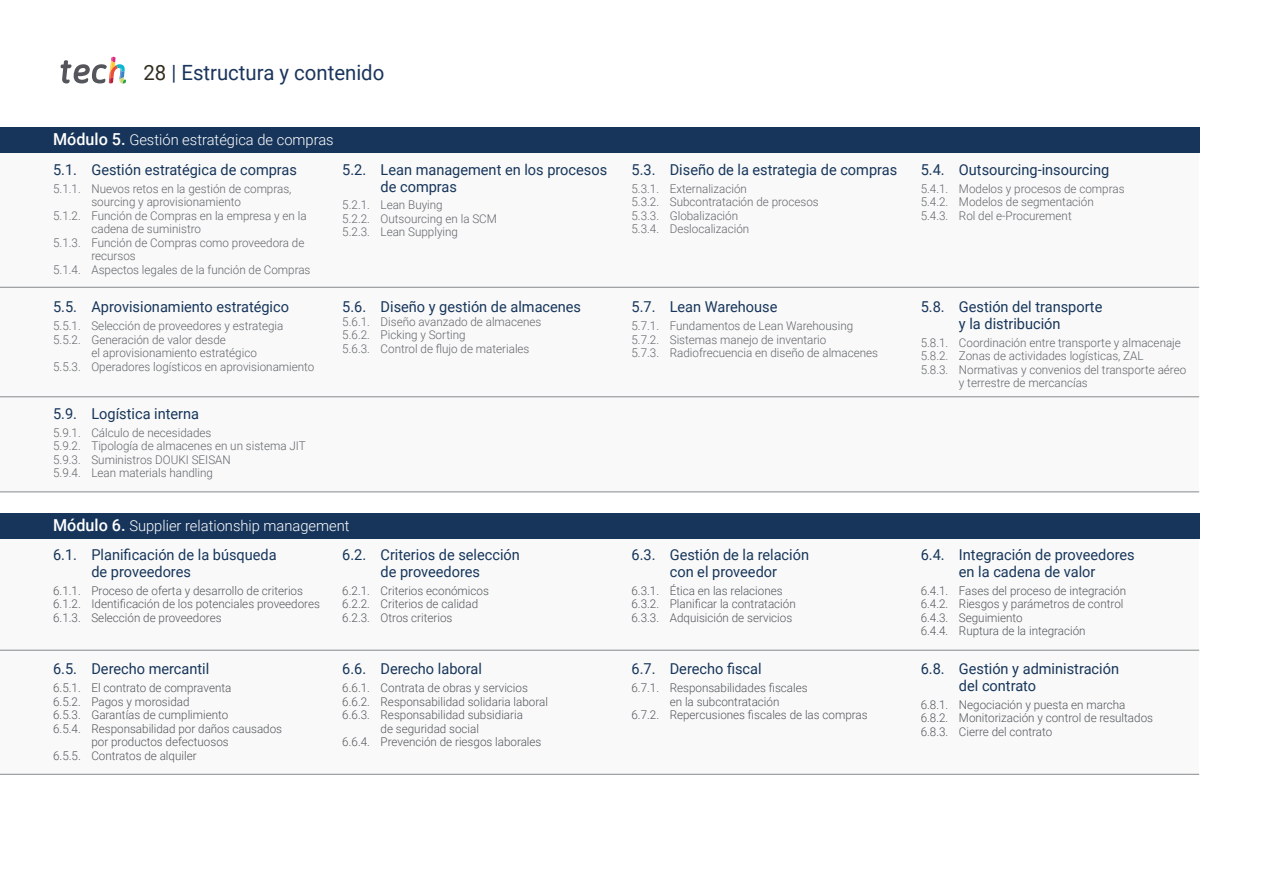
<style>
.page{position:relative;width:1263px;height:893px;background:#fff}
.page>*{position:absolute;margin:0;border:0;box-sizing:border-box;transform-origin:0 0}
.t1{font:21px "Roboto";color:#1a355c}
.t2{font:15px/16.5px "Roboto";color:#17355b;text-align:center}
.t3{font:300 15px "Roboto";color:#fff}
.t4{font:300 12px/13.5px "Roboto";color:#61646a}
.t5{font:300 12px/13.5px "Roboto";color:#52555b}
.s1{color:#312e20}
.s2{font-weight:500;font-size:16.5px}
</style>
<div class="page">
<div style="left:0;top:153px;width:1199px;height:339px;background:#f8f9f8"></div>
<div style="left:0;top:128px;width:1199px;height:25px;background:#17355b"></div>
<hr style="left:0;top:287px;width:1199px;height:1px;background:#878a8e">
<hr style="left:0;top:492px;width:1199px;height:1px;background:#878a8e">
<svg style="left:61px;top:57px;width:65px;height:27px"></svg>
<div style="left:0;top:538px;width:1199px;height:236px;background:#f8f9f8"></div>
<div style="left:0;top:513px;width:1199px;height:25px;background:#17355b"></div>
<hr style="left:0;top:650px;width:1199px;height:1px;background:#878a8e">
<hr style="left:0;top:774px;width:1199px;height:1px;background:#878a8e">
<hr style="left:0;top:397px;width:1199px;height:1px;background:#878a8e">
<h1 class="t1" style="left:144px;top:57px;width:242px"><span class="s1">28</span> | Estructura y contenido</h1>
<p class="t3" style="left:53px;top:129px;width:282px"><span class="s2">Módulo 5.</span> Gestión estratégica de compras</p>
<p class="t2" style="left:53px;top:161px;width:245px">5.1. Gestión estratégica de compras</p>
<p class="t4" style="left:53px;top:181px;width:240px">5.1.1. Nuevos retos en la gestión de compras,</p>
<p class="t4" style="left:91px;top:195px;width:151px">sourcing y aprovisionamiento</p>
<p class="t4" style="left:53px;top:208px;width:255px">5.1.2. Función de Compras en la empresa y en la</p>
<p class="t4" style="left:91px;top:222px;width:111px">cadena de suministro</p>
<p class="t4" style="left:53px;top:235px;width:253px">5.1.3. Función de Compras como proveedora de</p>
<p class="t4" style="left:91px;top:249px;width:46px">recursos</p>
<p class="t4" style="left:53px;top:262px;width:259px">5.1.4. Aspectos legales de la función de Compras</p>
<p class="t2" style="left:53px;top:298px;width:237px">5.5. Aprovisionamiento estratégico</p>
<p class="t4" style="left:53px;top:319px;width:232px">5.5.1. Selección de proveedores y estrategia</p>
<p class="t4" style="left:53px;top:332px;width:174px">5.5.2. Generación de valor desde</p>
<p class="t4" style="left:91px;top:346px;width:167px">el aprovisionamiento estratégico</p>
<p class="t4" style="left:53px;top:359px;width:263px">5.5.3. Operadores logísticos en aprovisionamiento</p>
<p class="t2" style="left:381px;top:161px;width:228px;text-align:left;text-indent:-38px">5.2. Lean management en los procesos de compras</p>
<p class="t4" style="left:342px;top:198px;width:156px">5.2.1. Lean Buying<br>5.2.2. Outsourcing en la SCM<br>5.2.3. Lean Supplying</p>
<p class="t2" style="left:342px;top:298px;width:240px">5.6. Diseño y gestión de almacenes</p>
<p class="t4" style="left:342px;top:314px;width:201px">5.6.1. Diseño avanzado de almacenes<br>5.6.2. Picking y Sorting<br>5.6.3. Control de flujo de materiales</p>
<p class="t2" style="left:53px;top:405px;width:147px">5.9. Logística interna</p>
<p class="t4" style="left:53px;top:425px;width:254px">5.9.1. Cálculo de necesidades<br>5.9.2. Tipología de almacenes en un sistema JIT 5.9.3. Suministros DOUKI SEISAN<br>5.9.4. Lean materials handling</p>
<p class="t3" style="left:53px;top:515px;width:298px"><span class="s2">Módulo 6.</span> Supplier relationship management</p>
<p class="t2" style="left:91px;top:546px;width:187px;text-align:left;text-indent:-38px">6.1. Planificación de la búsqueda de proveedores</p>
<p class="t5" style="left:53px;top:583px;width:268px">6.1.1. Proceso de oferta y desarrollo de criterios<br>6.1.2. Identificación de los potenciales proveedores<br>6.1.3. Selección de proveedores</p>
<p class="t2" style="left:53px;top:660px;width:158px">6.5. Derecho mercantil</p>
<p class="t5" style="left:53px;top:681px;width:180px">6.5.1. El contrato de compraventa</p>
<p class="t5" style="left:53px;top:694px;width:138px">6.5.2. Pagos y morosidad</p>
<p class="t5" style="left:53px;top:708px;width:177px">6.5.3. Garantías de cumplimiento</p>
<p class="t5" style="left:53px;top:721px;width:231px">6.5.4. Responsabilidad por daños causados</p>
<p class="t5" style="left:91px;top:735px;width:139px">por productos defectuosos</p>
<p class="t5" style="left:53px;top:748px;width:145px">6.5.5. Contratos de alquiler</p>
<p class="t2" style="left:342px;top:546px;width:179px">6.2. Criterios de selección de proveedores</p>
<p class="t5" style="left:342px;top:583px;width:148px">6.2.1. Criterios económicos<br>6.2.2. Criterios de calidad<br>6.2.3. Otros criterios</p>
<p class="t2" style="left:342px;top:660px;width:141px">6.6. Derecho laboral</p>
<p class="t5" style="left:342px;top:681px;width:187px">6.6.1. Contrata de obras y servicios</p>
<p class="t5" style="left:342px;top:694px;width:207px">6.6.2. Responsabilidad solidaria laboral</p>
<p class="t5" style="left:342px;top:708px;width:182px">6.6.3. Responsabilidad subsidiaria</p>
<p class="t5" style="left:381px;top:721px;width:100px">de seguridad social</p>
<p class="t5" style="left:342px;top:735px;width:201px">6.6.4. Prevención de riesgos laborales</p>
<p class="t2" style="left:631px;top:161px;width:267px">5.3. Diseño de la estrategia de compras</p>
<p class="t4" style="left:631px;top:181px;width:189px">5.3.1. Externalización<br>5.3.2. Subcontratación de procesos<br>5.3.3. Globalización<br>5.3.4. Deslocalización</p>
<p class="t2" style="left:921px;top:161px;width:190px">5.4. Outsourcing-insourcing</p>
<p class="t4" style="left:921px;top:181px;width:205px">5.4.1. Modelos y procesos de compras<br>5.4.2. Modelos de segmentación<br>5.4.3. Rol del e-Procurement</p>
<p class="t2" style="left:631px;top:298px;width:147px">5.7. Lean Warehouse</p>
<p class="t4" style="left:631px;top:319px;width:248px">5.7.1. Fundamentos de Lean Warehousing<br>5.7.2. Sistemas manejo de inventario<br>5.7.3. Radiofrecuencia en diseño de almacenes</p>
<p class="t2" style="left:921px;top:298px;width:183px">5.8. Gestión del transporte y la distribución</p>
<p class="t4" style="left:921px;top:335px;width:262px">5.8.1. Coordinación entre transporte y almacenaje</p>
<p class="t4" style="left:921px;top:349px;width:225px">5.8.2. Zonas de actividades logísticas, ZAL</p>
<p class="t4" style="left:921px;top:362px;width:267px">5.8.3. Normativas y convenios del transporte aéreo</p>
<p class="t4" style="left:959px;top:376px;width:130px">y terrestre de mercancías</p>
<p class="t2" style="left:631px;top:546px;width:179px">6.3. Gestión de la relación con el proveedor</p>
<p class="t5" style="left:631px;top:583px;width:166px">6.3.1. Ética en las relaciones<br>6.3.2. Planificar la contratación<br>6.3.3. Adquisición de servicios</p>
<p class="t2" style="left:631px;top:660px;width:132px">6.7. Derecho fiscal</p>
<p class="t5" style="left:631px;top:681px;width:178px">6.7.1. Responsabilidades fiscales</p>
<p class="t5" style="left:670px;top:694px;width:111px">en la subcontratación</p>
<p class="t5" style="left:631px;top:708px;width:238px">6.7.2. Repercusiones fiscales de las compras</p>
<p class="t2" style="left:921px;top:546px;width:216px">6.4. Integración de proveedores en la cadena de valor</p>
<p class="t5" style="left:921px;top:583px;width:207px">6.4.1. Fases del proceso de integración 6.4.2. Riesgos y parámetros de control 6.4.3. Seguimiento<br>6.4.4. Ruptura de la integración</p>
<p class="t2" style="left:959px;top:660px;width:162px;text-align:left;text-indent:-38px">6.8. Gestión y administración del contrato</p>
<p class="t5" style="left:921px;top:697px;width:234px">6.8.1. Negociación y puesta en marcha<br>6.8.2. Monitorización y control de resultados<br>6.8.3. Cierre del contrato</p>
</div>
